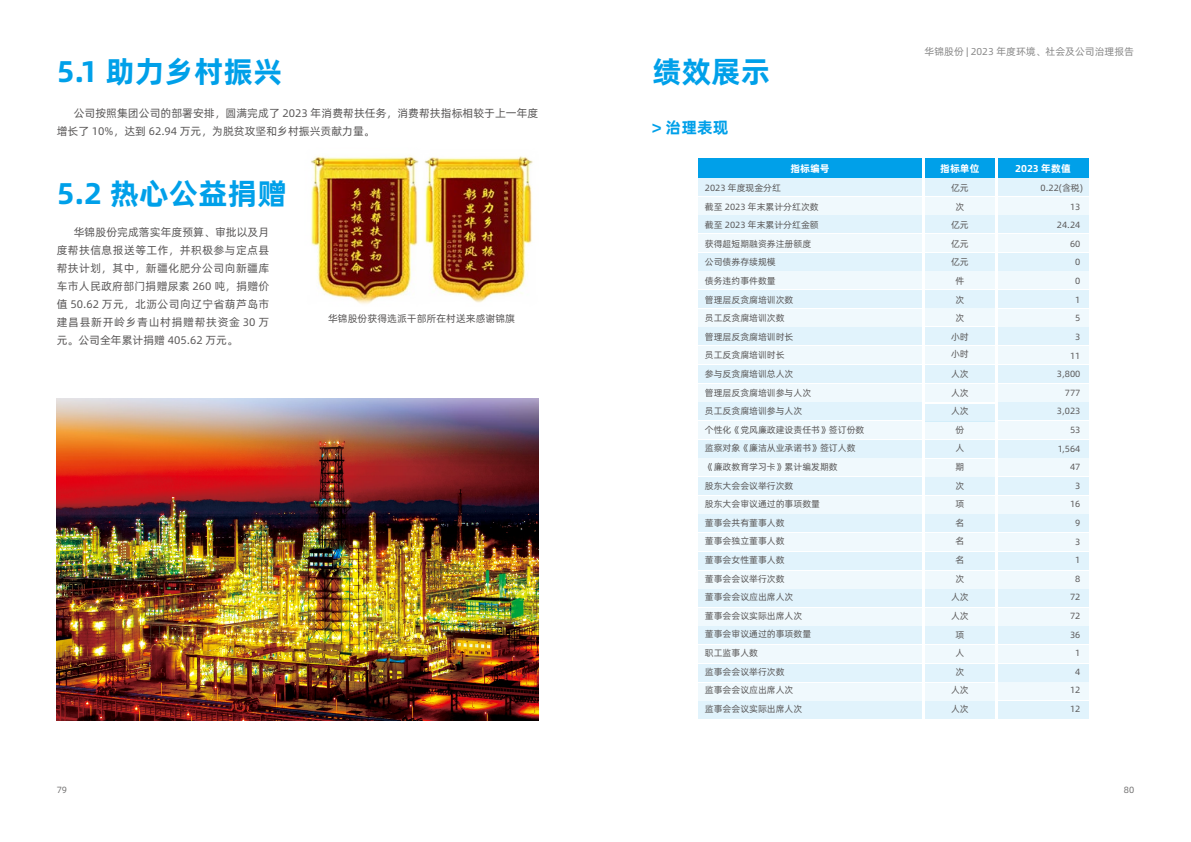
<style>
.page{position:relative;width:1191px;height:842px;background:#fff}
.page>*{position:absolute;margin:0;border:0;box-sizing:border-box;transform-origin:0 0}
.t1{font:30px "Alibaba Pu Hui Ti B";color:#00a0e9}
.t2{font:16px "Alibaba Pu Hui Ti B";color:#00a0e9}
.t3{font:11px/18px "Alibaba Pu Hui Ti R";color:#595757;text-align:justify}
.t4{font:10px "Alibaba Pu Hui Ti R";color:#898989}
.t5{font:10px "Alibaba Pu Hui Ti R";color:#595757}
.t6{font:10px "Alibaba Pu Hui Ti B";color:#fff}
.t7{font:9px/18.6px "Alibaba Pu Hui Ti R";color:#595757}
.t8{font:9px "Alibaba Pu Hui Ti R";color:#727171}
</style>
<div class="page">
<img style="left:311px;top:156px;width:222px;height:148px">
<img style="left:57px;top:398px;width:482px;height:322px">
<div style="left:698px;top:158px;width:223px;height:20px;background:#00a0e9"></div>
<div style="left:925px;top:158px;width:69px;height:20px;background:#00a0e9"></div>
<div style="left:998px;top:158px;width:90px;height:20px;background:#00a0e9"></div>
<div style="left:698px;top:178px;width:223px;height:18px;background:#e1f3fc"></div>
<div style="left:925px;top:178px;width:69px;height:18px;background:#e1f3fc"></div>
<div style="left:998px;top:178px;width:90px;height:18px;background:#e1f3fc"></div>
<div style="left:698px;top:272px;width:223px;height:17px;background:#f0f9fd"></div>
<div style="left:925px;top:272px;width:69px;height:17px;background:#f0f9fd"></div>
<div style="left:998px;top:272px;width:90px;height:17px;background:#f0f9fd"></div>
<div style="left:698px;top:365px;width:223px;height:18px;background:#e1f3fc"></div>
<div style="left:698px;top:552px;width:223px;height:17px;background:#e1f3fc"></div>
<div style="left:925px;top:365px;width:69px;height:18px;background:#e1f3fc"></div>
<div style="left:925px;top:552px;width:69px;height:17px;background:#e1f3fc"></div>
<div style="left:998px;top:365px;width:90px;height:18px;background:#e1f3fc"></div>
<div style="left:998px;top:552px;width:90px;height:17px;background:#e1f3fc"></div>
<div style="left:698px;top:459px;width:223px;height:17px;background:#f0f9fd"></div>
<div style="left:698px;top:645px;width:223px;height:18px;background:#f0f9fd"></div>
<div style="left:698px;top:197px;width:223px;height:17px;background:#f0f9fd"></div>
<div style="left:925px;top:197px;width:69px;height:17px;background:#f0f9fd"></div>
<div style="left:998px;top:197px;width:90px;height:17px;background:#f0f9fd"></div>
<div style="left:698px;top:290px;width:223px;height:18px;background:#e1f3fc"></div>
<div style="left:925px;top:290px;width:69px;height:18px;background:#e1f3fc"></div>
<div style="left:998px;top:290px;width:90px;height:18px;background:#e1f3fc"></div>
<div style="left:698px;top:384px;width:223px;height:17px;background:#f0f9fd"></div>
<div style="left:698px;top:571px;width:223px;height:17px;background:#f0f9fd"></div>
<div style="left:925px;top:384px;width:69px;height:17px;background:#f0f9fd"></div>
<div style="left:925px;top:571px;width:69px;height:17px;background:#f0f9fd"></div>
<div style="left:925px;top:459px;width:69px;height:17px;background:#f0f9fd"></div>
<div style="left:925px;top:646px;width:69px;height:17px;background:#f0f9fd"></div>
<div style="left:998px;top:459px;width:90px;height:17px;background:#f0f9fd"></div>
<div style="left:998px;top:645px;width:90px;height:18px;background:#f0f9fd"></div>
<div style="left:998px;top:384px;width:90px;height:17px;background:#f0f9fd"></div>
<div style="left:998px;top:571px;width:90px;height:17px;background:#f0f9fd"></div>
<div style="left:698px;top:477px;width:223px;height:18px;background:#e1f3fc"></div>
<div style="left:698px;top:664px;width:223px;height:18px;background:#e1f3fc"></div>
<div style="left:698px;top:234px;width:223px;height:18px;background:#f0f9fd"></div>
<div style="left:925px;top:234px;width:69px;height:18px;background:#f0f9fd"></div>
<div style="left:998px;top:234px;width:90px;height:18px;background:#f0f9fd"></div>
<div style="left:698px;top:328px;width:223px;height:17px;background:#e1f3fc"></div>
<div style="left:925px;top:328px;width:69px;height:17px;background:#e1f3fc"></div>
<div style="left:998px;top:328px;width:90px;height:17px;background:#e1f3fc"></div>
<div style="left:698px;top:421px;width:223px;height:18px;background:#f0f9fd"></div>
<div style="left:698px;top:608px;width:223px;height:17px;background:#f0f9fd"></div>
<div style="left:925px;top:421px;width:69px;height:18px;background:#f0f9fd"></div>
<div style="left:925px;top:608px;width:69px;height:17px;background:#f0f9fd"></div>
<div style="left:925px;top:496px;width:69px;height:17px;background:#f0f9fd"></div>
<div style="left:925px;top:683px;width:69px;height:17px;background:#f0f9fd"></div>
<div style="left:925px;top:533px;width:69px;height:18px;background:#f0f9fd"></div>
<div style="left:998px;top:496px;width:90px;height:17px;background:#f0f9fd"></div>
<div style="left:998px;top:683px;width:90px;height:17px;background:#f0f9fd"></div>
<div style="left:998px;top:533px;width:90px;height:18px;background:#f0f9fd"></div>
<div style="left:998px;top:421px;width:90px;height:18px;background:#f0f9fd"></div>
<div style="left:998px;top:608px;width:90px;height:17px;background:#f0f9fd"></div>
<div style="left:698px;top:515px;width:223px;height:17px;background:#e1f3fc"></div>
<div style="left:698px;top:702px;width:223px;height:17px;background:#e1f3fc"></div>
<div style="left:698px;top:216px;width:223px;height:17px;background:#e1f3fc"></div>
<div style="left:925px;top:216px;width:69px;height:17px;background:#e1f3fc"></div>
<div style="left:998px;top:216px;width:90px;height:17px;background:#e1f3fc"></div>
<div style="left:698px;top:309px;width:223px;height:17px;background:#f0f9fd"></div>
<div style="left:925px;top:309px;width:69px;height:17px;background:#f0f9fd"></div>
<div style="left:998px;top:309px;width:90px;height:17px;background:#f0f9fd"></div>
<div style="left:698px;top:403px;width:223px;height:17px;background:#e1f3fc"></div>
<div style="left:698px;top:589px;width:223px;height:18px;background:#e1f3fc"></div>
<div style="left:925px;top:404px;width:69px;height:17px;background:#e1f3fc"></div>
<div style="left:925px;top:589px;width:69px;height:18px;background:#e1f3fc"></div>
<div style="left:925px;top:477px;width:69px;height:18px;background:#e1f3fc"></div>
<div style="left:925px;top:664px;width:69px;height:18px;background:#e1f3fc"></div>
<div style="left:998px;top:477px;width:90px;height:18px;background:#e1f3fc"></div>
<div style="left:998px;top:664px;width:90px;height:17px;background:#e1f3fc"></div>
<div style="left:998px;top:403px;width:90px;height:17px;background:#e1f3fc"></div>
<div style="left:998px;top:589px;width:90px;height:18px;background:#e1f3fc"></div>
<div style="left:698px;top:496px;width:223px;height:17px;background:#f0f9fd"></div>
<div style="left:698px;top:683px;width:223px;height:17px;background:#f0f9fd"></div>
<div style="left:698px;top:253px;width:223px;height:17px;background:#e1f3fc"></div>
<div style="left:925px;top:253px;width:69px;height:17px;background:#e1f3fc"></div>
<div style="left:998px;top:253px;width:90px;height:17px;background:#e1f3fc"></div>
<div style="left:698px;top:346px;width:223px;height:18px;background:#f0f9fd"></div>
<div style="left:925px;top:346px;width:69px;height:18px;background:#f0f9fd"></div>
<div style="left:998px;top:346px;width:90px;height:18px;background:#f0f9fd"></div>
<div style="left:698px;top:440px;width:223px;height:17px;background:#e1f3fc"></div>
<div style="left:698px;top:627px;width:223px;height:17px;background:#e1f3fc"></div>
<div style="left:925px;top:440px;width:69px;height:17px;background:#e1f3fc"></div>
<div style="left:925px;top:627px;width:69px;height:17px;background:#e1f3fc"></div>
<div style="left:925px;top:515px;width:69px;height:17px;background:#e1f3fc"></div>
<div style="left:925px;top:702px;width:69px;height:17px;background:#e1f3fc"></div>
<div style="left:998px;top:514px;width:90px;height:18px;background:#e1f3fc"></div>
<div style="left:998px;top:701px;width:90px;height:18px;background:#e1f3fc"></div>
<div style="left:998px;top:440px;width:90px;height:17px;background:#e1f3fc"></div>
<div style="left:998px;top:627px;width:90px;height:17px;background:#e1f3fc"></div>
<div style="left:698px;top:533px;width:223px;height:18px;background:#f0f9fd"></div>
<h1 class="t1" style="left:57px;top:48px;width:227px">5.1 助力乡村振兴</h1>
<h1 class="t1" style="left:652px;top:48px;width:120px">绩效展示</h1>
<p class="t3" style="left:57px;top:104px;width:483px;text-indent:17px">公司按照集团公司的部署安排，圆满完成了 2023 年消费帮扶任务，消费帮扶指标相较于上一年度增长了 10%，达到 62.94 万元，为脱贫攻坚和乡村振兴贡献力量。</p>
<h2 class="t2" style="left:652px;top:115px;width:78px">&gt; 治理表现</h2>
<p class="t4" style="left:924px;top:44px;width:211px">华锦股份 | 2023 年度环境、社会及公司治理报告</p>
<p class="t6" style="left:790px;top:161px;width:41px">指标编号</p>
<p class="t6" style="left:940px;top:161px;width:41px">指标单位</p>
<p class="t6" style="left:1015px;top:161px;width:57px">2023 年数值</p>
<h1 class="t1" style="left:57px;top:170px;width:232px">5.2 热心公益捐赠</h1>
<p class="t3" style="left:57px;top:223px;width:214px;text-indent:17px">华锦股份完成落实年度预算、审批以及月度帮扶信息报送等工作，并积极参与定点县帮扶计划，其中，新疆化肥分公司向新疆库车市人民政府部门捐赠尿素 260 吨，捐赠价值 50.62 万元，北沥公司向辽宁省葫芦岛市建昌县新开岭乡青山村捐赠帮扶资金 30 万元。公司全年累计捐赠 405.62 万元。</p>
<p class="t5" style="left:328px;top:311px;width:188px">华锦股份获得选派干部所在村送来感谢锦旗</p>
<p class="t7" style="left:705px;top:178px;width:161px">2023 年度现金分红<br>截至 2023 年末累计分红次数<br>截至 2023 年末累计分红金额<br>获得超短期融资券注册额度<br>公司债券存续规模<br>债务违约事件数量<br>管理层反贪腐培训次数<br>员工反贪腐培训次数<br>管理层反贪腐培训时长<br>员工反贪腐培训时长<br>参与反贪腐培训总人次<br>管理层反贪腐培训参与人次<br>员工反贪腐培训参与人次<br>个性化《党风廉政建设责任书》签订份数监察对象《廉洁从业承诺书》签订人数《廉政教育学习卡》累计编发期数<br>股东大会会议举行次数<br>股东大会审议通过的事项数量<br>董事会共有董事人数<br>董事会独立董事人数<br>董事会女性董事人数<br>董事会会议举行次数<br>董事会会议应出席人次<br>董事会会议实际出席人次<br>董事会审议通过的事项数量<br>职工监事人数<br>监事会会议举行次数<br>监事会会议应出席人次<br>监事会会议实际出席人次</p>
<p class="t7" style="left:951px;top:178px;width:19px;text-align:center">亿元次亿元亿元亿元件次</p>
<p class="t7" style="left:955px;top:308px;width:10px">次</p>
<p class="t7" style="left:951px;top:344px;width:19px">小时</p>
<p class="t7" style="left:951px;top:327px;width:19px">小时</p>
<p class="t7" style="left:951px;top:364px;width:19px">人次人次</p>
<p class="t7" style="left:951px;top:420px;width:19px;text-align:center">份人期次项名名名次人次人次项人次人次人次</p>
<p class="t7" style="left:951px;top:401px;width:19px">人次</p>
<p class="t7" style="left:1040px;top:178px;width:44px;text-align:right">0.22(含税)<br>13<br>24.24<br>60<br>0<br>0<br>1<br>5<br>3<br>11<br>3,800<br>777<br>3,023<br>53<br>1,564<br>47<br>3<br>16<br>9<br>3<br>1<br>8<br>72<br>72<br>36<br>1<br>4<br>12<br>12</p>
<p class="t8" style="left:57px;top:783px;width:12px">79</p>
<p class="t8" style="left:1124px;top:783px;width:12px">80</p>
</div>
